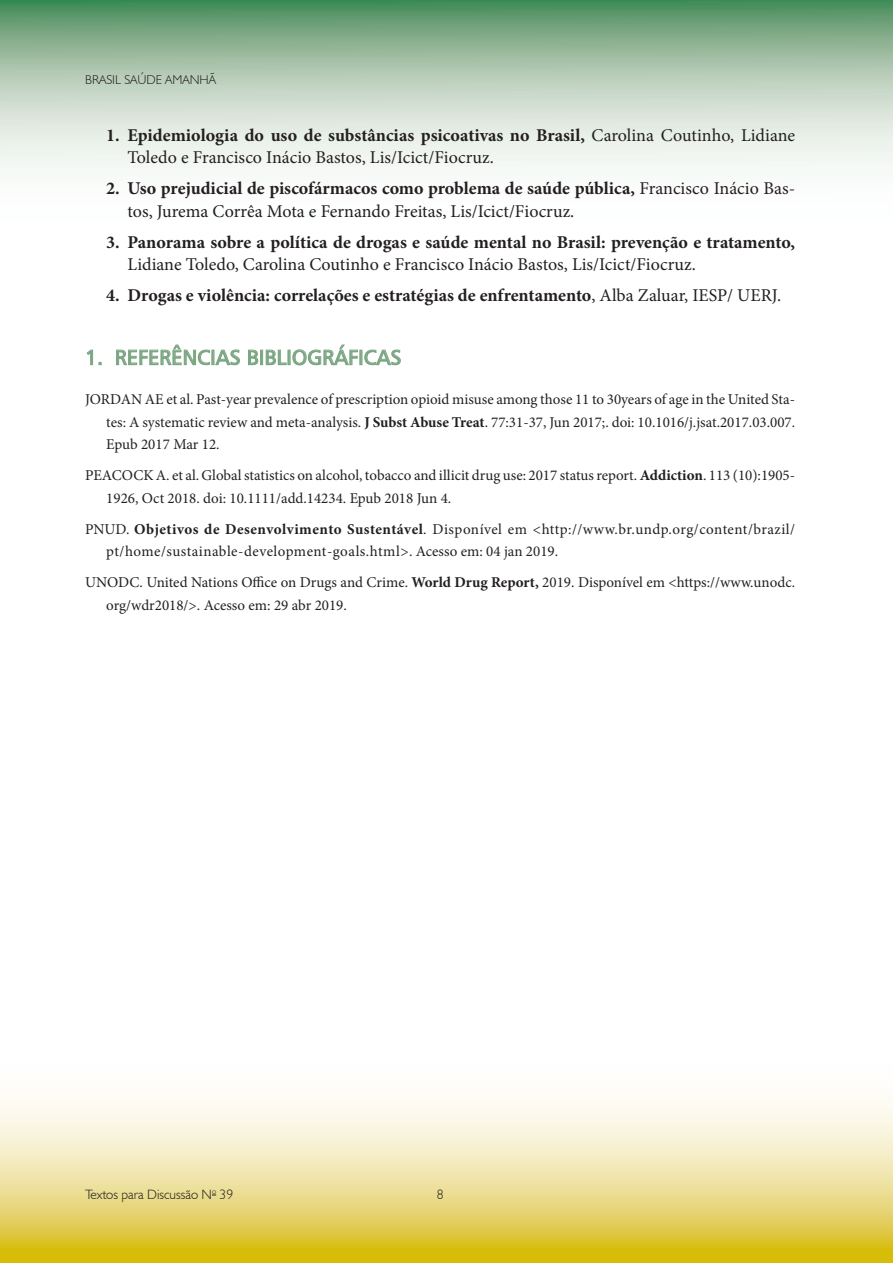
<style>
.page{position:relative;width:893px;height:1263px;background:#fff}
.page>*{position:absolute;margin:0;border:0;box-sizing:border-box;transform-origin:0 0}
.t1{font:21px "Humanist 777 BT Roman B";color:#7ba682}
.t2{font:18px/22.5px "Minion Pro";color:#231f20}
.t3{font:700 18px/22.5px "Minion Pro";color:#231f20}
._03_Texto_referência{font:15px/22.5px "Minion Pro";color:#231f20}
._03_Texto_referência-2{font:15px/22.5px "Minion Pro";letter-spacing:.025em;color:#231f20}
.t4{font:300 13.5px "Humanist 521 BT";color:#231f20}
.t5{font:300 12.75px "Humanist 521 BT";color:#231f20}
.s1{font-weight:700}
.s2{font-weight:400}
</style>
<div class="page">
<svg style="left:0;top:1099px;width:892px;height:164px;background:#ecdf95"></svg>
<svg style="left:892px;top:1099px;width:1px;height:164px"></svg>
<svg style="left:0;top:0;width:893px;height:168px;background:#b2ccb6"></svg>
<svg style="left:87px;top:350px;width:6px;height:15px"></svg>
<svg style="left:116px;top:345px;width:124px;height:21px"></svg>
<svg style="left:248px;top:350px;width:10px;height:15px"></svg>
<div style="left:260px;top:350px;width:3px;height:15px;border:1px solid #7ba682"></div>
<svg style="left:266px;top:345px;width:135px;height:20px"></svg>
<p class="t5" style="left:85px;top:72px;width:132px">BRASIL SAÚDE AMANHÃ</p>
<p class="t2" style="left:128px;top:124px;width:669px;text-indent:-21px"><span class="s1">1. Epidemiologia do uso de substâncias psicoativas no Brasil,</span> Carolina Coutinho, Lidiane<br>Toledo e Francisco Inácio Bastos, Lis/Icict/Fiocruz.</p>
<p class="t2" style="left:128px;top:177px;width:669px;text-indent:-21px"><span class="s1">2. Uso prejudicial de piscofármacos como problema de saúde pública,</span> Francisco Inácio Bas&shy;tos, Jurema Corrêa Mota e Fernando Freitas, Lis/Icict/Fiocruz.</p>
<p class="t3" style="left:128px;top:231px;width:669px;text-indent:-21px">3. Panorama sobre a política de drogas e saúde mental no Brasil: prevenção e tratamento,<br><span class="s2">Lidiane Toledo, Carolina Coutinho e Francisco Inácio Bastos, Lis/Icict/Fiocruz.</span></p>
<p class="t3" style="left:106px;top:285px;width:676px">4. Drogas e violência: correlações e estratégias de enfrentamento<span class="s2">, Alba Zaluar, IESP/ UERJ.</span></p>
<p class="t1" style="left:85px;top:344px;width:318px">1. REFERÊNCIAS BIBLIOGRÁFICAS</p>
<p class="_03_Texto_referência" style="left:106px;top:388px;width:690px;text-align:justify;text-indent:-21px">JORDAN AE et al. Past-year prevalence of prescription opioid misuse among those 11 to 30years of age in the United Sta&shy;tes: A systematic review and meta-analysis. <span class="s1">J Subst Abuse Treat</span>. 77:31-37, Jun 2017;. doi: 10.1016/j.jsat.2017.03.007.<br>Epub 2017 Mar 12.</p>
<p class="_03_Texto_referência" style="left:106px;top:464px;width:690px;text-indent:-21px">PEACOCK A. et al. Global statistics on alcohol, tobacco and illicit drug use: 2017 status report. <span class="s1">Addiction</span>. 113 (10):1905-<br>1926, Oct 2018. doi: 10.1111/add.14234. Epub 2018 Jun 4.</p>
<p class="_03_Texto_referência-2" style="left:106px;top:518px;width:690px;text-indent:-21px">PNUD. <span class="s1">Objetivos de Desenvolvimento Sustentável</span>. Disponível em &lt;http://www.br.undp.org/content/brazil/ pt/home/sustainable-development-goals.html&gt;. Acesso em: 04 jan 2019.</p>
<p class="_03_Texto_referência" style="left:106px;top:571px;width:690px;text-indent:-21px">UNODC. United Nations Office on Drugs and Crime. <span class="s1">World Drug Report,</span> 2019. Disponível em &lt;https://www.unodc. org/wdr2018/&gt;. Acesso em: 29 abr 2019.</p>
<p class="t4" style="left:85px;top:1186px;width:150px">Textos para Discussão N<sup>o</sup> 39</p>
<p class="t4" style="left:437px;top:1186px;width:8px">8</p>
</div>
